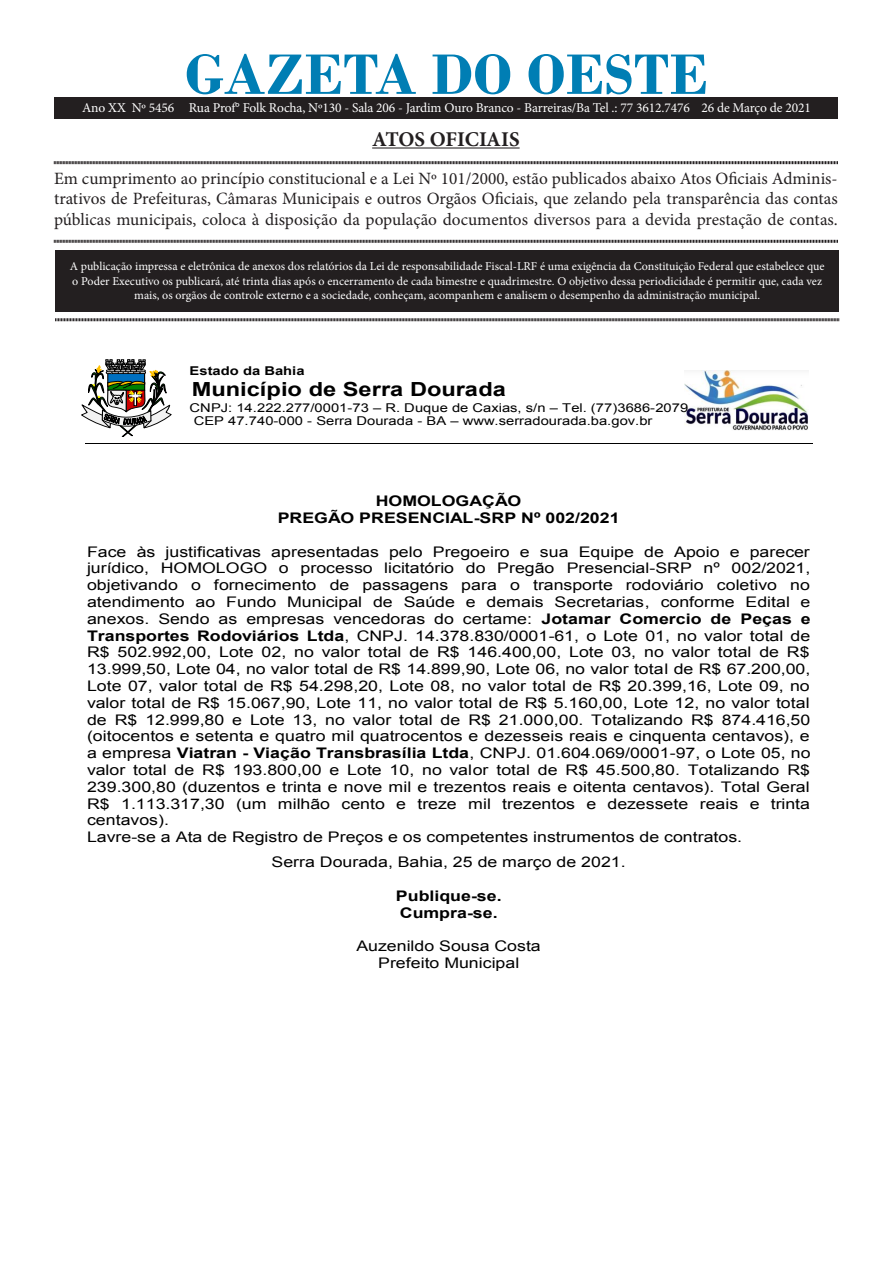
<style>
.page{position:relative;width:893px;height:1263px;background:#fff}
.page>*{position:absolute;margin:0;border:0;box-sizing:border-box;transform-origin:0 0}
.t1{font:700 60px "Bodoni";color:#007eb4}
.t2{font:700 21px "Minion Pro";letter-spacing:-.005em;color:#231f20}
.t3{font:700 19.5px "Arial";color:#000;scale:1.22 1}
.t4{font:17.25px/20.7px "Minion Pro";color:#231f20;text-align:justify}
.t5{font:14.55px/16.8px "Arial";color:#000;scale:1.22 1}
.t6{font:700 14.55px/16.6px "Arial";color:#000;text-align:center;scale:1.22 1}
.t7{font:13.5px "Minion Pro";letter-spacing:-.01em;color:#fff}
.t8{font:12.15px/14px "Arial";color:#000;scale:1.22 1}
.t9{font:700 12.15px "Arial";color:#000;scale:1.22 1}
.t10{font:12px/14.4px "Minion Pro";color:#fff;text-align:center}
.s1{font-style:inherit}
.s2{font-weight:700}
</style>
<div class="page">
<div style="left:55px;top:250px;width:784px;height:61px;background:#231f20"></div>
<hr style="left:372px;top:147px;width:148px;height:2px;background:#231f20">
<svg style="left:54px;top:161px;width:784px;height:4px;background:#908e8e"></svg>
<svg style="left:54px;top:239px;width:784px;height:4px;background:#908e8e"></svg>
<svg style="left:55px;top:318px;width:784px;height:4px;background:#908e8e"></svg>
<div style="left:54px;top:98px;width:784px;height:20px;background:#231f20"></div>
<img style="left:684px;top:371px;width:124px;height:59px">
<hr style="left:85px;top:444px;width:728px;height:1px;background:#000">
<svg style="left:81px;top:359px;width:91px;height:78px"></svg>
<p class="t1" style="left:185px;top:39px;width:525px">GAZETA DO OESTE</p>
<p class="t2" style="left:372px;top:124px;width:149px">ATOS OFICIAIS</p>
<p class="t4" style="left:54px;top:168px;width:785px">Em cumprimento ao princípio constitucional e a Lei Nº 101/2000, estão publicados abaixo Atos Oficiais Adminis&shy;trativos de Prefeituras, Câmaras Municipais e outros Orgãos Oficiais, que zelando pela transparência das contas públicas municipais, coloca à disposição da população documentos diversos para a devida prestação de contas.</p>
<p class="t10" style="left:70px;top:259px;width:756px">A publicação impressa e eletrônica de anexos dos relatórios da Lei de responsabilidade Fiscal-LRF é uma exigência da Constituição Federal que estabelece que o Poder Executivo os publicará, até trinta dias após o encerramento de cada bimestre e quadrimestre. O objetivo dessa periodicidade é permitir que, cada vez mais, os orgãos de controle externo e a sociedade, conheçam, acompanhem e analisem o desempenho da administração municipal.</p>
<p class="t7" style="left:82px;top:99px;width:730px">Ano XX Nº 5456 Rua Prof° Folk Rocha, Nº130 - Sala 206 - Jardim Ouro Branco - Barreiras/Ba Tel .: 77 3612.7476 26 de Março de 2021</p>
<p class="t9" style="left:190px;top:362px;width:96px">Estado da Bahia</p>
<p class="t3" style="left:192px;top:376px;width:259px">Município de Serra Dourada</p>
<p class="t8" style="left:194px;top:400px;width:407px;text-indent:-4px">CNPJ: 14.222.277/0001-73 <span class="s1">–</span> R. Duque de Caxias, s/n <span class="s1">–</span> Tel. (77)3686-2079<br>CEP 47.740-000 - Serra Dourada - BA <span class="s1">–</span> www.serradourada.ba.gov.br</p>
<p class="t6" style="left:278px;top:493px;width:282px">HOMOLOGAÇÃO<br>PREGÃO PRESENCIAL-SRP Nº 002/2021</p>
<p class="t5" style="left:87px;top:543px;width:595px">Face às justificativas apresentadas pelo Pregoeiro e sua Equipe de Apoio e parecer jurídico, HOMOLOGO o processo licitatório do Pregão Presencial-SRP nº 002/2021, objetivando o fornecimento de passagens para o transporte rodoviário coletivo no atendimento ao Fundo Municipal de Saúde e demais Secretarias, conforme Edital e anexos. Sendo as empresas vencedoras do certame: <span class="s2">Jotamar Comercio de Peças e Transportes Rodoviários Ltda</span>, CNPJ. 14.378.830/0001-61, o Lote 01, no valor total de R$ 502.992,00, Lote 02, no valor total de R$ 146.400,00, Lote 03, no valor total de R$ 13.999,50, Lote 04, no valor total de R$ 14.899,90, Lote 06, no valor total de R$ 67.200,00, Lote 07, valor total de R$ 54.298,20, Lote 08, no valor total de R$ 20.399,16, Lote 09, no valor total de R$ 15.067,90, Lote 11, no valor total de R$ 5.160,00, Lote 12, no valor total de R$ 12.999,80 e Lote 13, no valor total de R$ 21.000,00. Totalizando R$ 874.416,50 (oitocentos e setenta e quatro mil quatrocentos e dezesseis reais e cinquenta centavos), e a empresa <span class="s2">Viatran - Viação Transbrasília Ltda</span>, CNPJ. 01.604.069/0001-97, o Lote 05, no valor total de R$ 193.800,00 e Lote 10, no valor total de R$ 45.500,80. Totalizando R$ 239.300,80 (duzentos e trinta e nove mil e trezentos reais e oitenta centavos). Total Geral R$ 1.113.317,30 (um milhão cento e treze mil trezentos e dezessete reais e trinta centavos).<br>Lavre-se a Ata de Registro de Preços e os competentes instrumentos de contratos.</p>
<p class="t5" style="left:271px;top:854px;width:292px">Serra Dourada, Bahia, 25 de março de 2021.</p>
<p class="t6" style="left:396px;top:888px;width:88px;text-align:left">Publique-se.<br>Cumpra-se.</p>
<p class="t5" style="left:356px;top:938px;width:153px;text-align:center">Auzenildo Sousa Costa<br>Prefeito Municipal</p>
</div>
